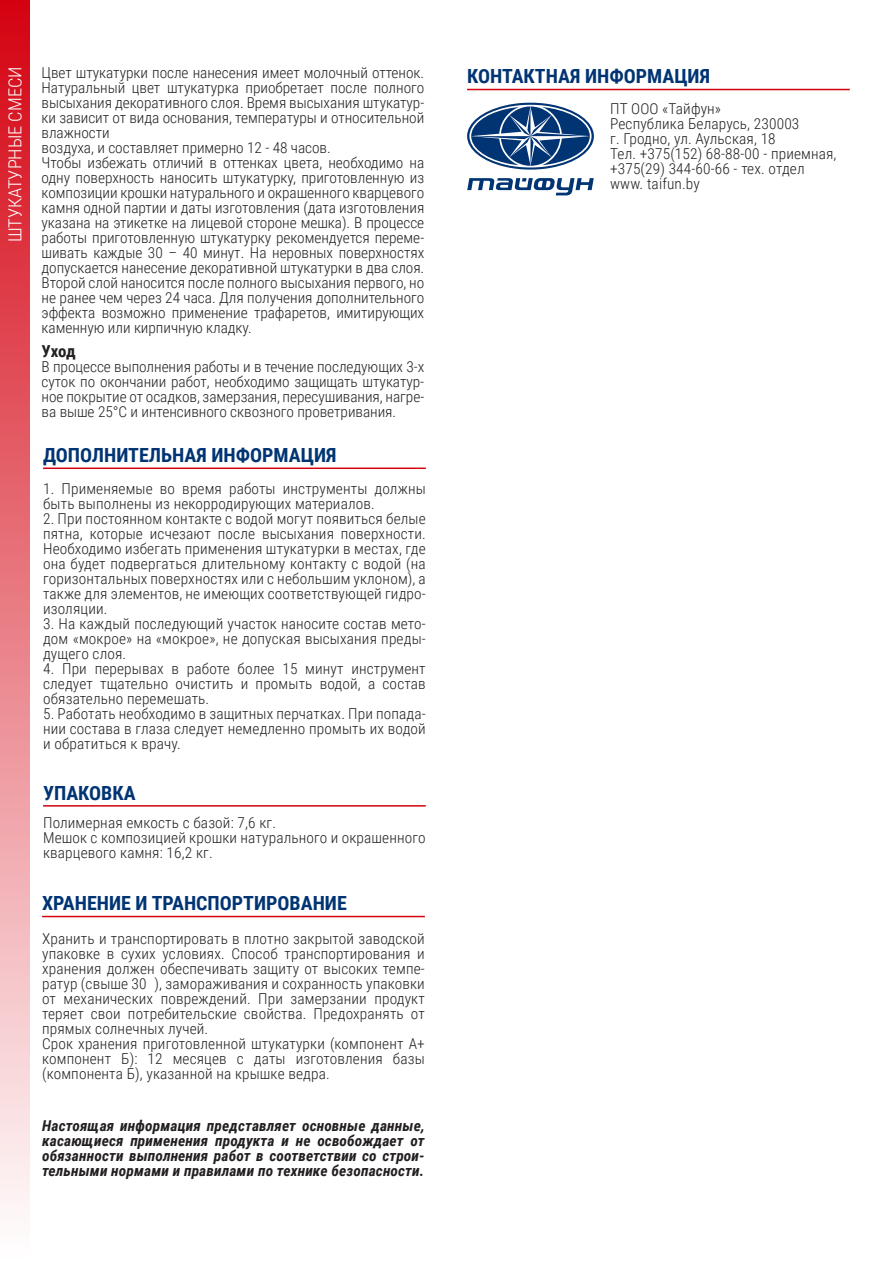
<style>
.page{position:relative;width:893px;height:1263px;background:#fff}
.page>*{position:absolute;margin:0;border:0;box-sizing:border-box;transform-origin:0 0}
.t1{font:700 19.5px "Roboto Condensed";color:#003473}
.t2{font:300 18px "Roboto Condensed";color:#fff}
.t3{font:700 16.5px "Roboto Condensed";color:#231f20}
.t4{font:300 15px/15px "Roboto Condensed";color:#231f20}
.t5{font:italic 700 15px/15px "Roboto Condensed";letter-spacing:.01em;color:#231f20;text-align:justify}
</style>
<div class="page">
<div style="left:0;top:0;width:30px;height:1263px;background:linear-gradient(to bottom,#d40210,#fff)"></div>
<svg style="left:467px;top:178px;width:127px;height:17px"></svg>
<svg style="left:467px;top:103px;width:127px;height:67px"></svg>
<hr style="left:467px;top:89px;width:383px;height:1px;background:#d4000f">
<hr style="left:42px;top:916px;width:383px;height:1px;background:#d4000f">
<hr style="left:43px;top:805px;width:383px;height:2px;background:#d4000f">
<hr style="left:43px;top:467px;width:383px;height:2px;background:#d4000f">
<p class="t4" style="left:42px;top:64px;width:384px">Цвет штукатурки после нанесения имеет молочный оттенок.<br>Натуральный цвет штукатурка приобретает после полного высыхания декоративного слоя. Время высыхания штукатур&shy;ки зависит от вида основания, температуры и относительной влажности<br>воздуха, и составляет примерно 12 - 48 часов.<br>Чтобы избежать отличий в оттенках цвета, необходимо на одну поверхность наносить штукатурку, приготовленную из композиции крошки натурального и окрашенного кварцевого камня одной партии и даты изготовления (дата изготовления указана на этикетке на лицевой стороне мешка). В процессе работы приготовленную штукатурку рекомендуется переме&shy;шивать каждые 30 – 40 минут. На неровных поверхностях допускается нанесение декоративной штукатурки в два слоя.<br>Второй слой наносится после полного высыхания первого, но не ранее чем через 24 часа. Для получения дополнительного эффекта возможно применение трафаретов, имитирующих каменную или кирпичную кладку.</p>
<p class="t3" style="left:42px;top:339px;width:35px">Уход</p>
<p class="t4" style="left:42px;top:358px;width:384px;text-align:justify">В процессе выполнения работы и в течение последующих 3-х суток по окончании работ, необходимо защищать штукатур&shy;ное покрытие от осадков, замерзания, пересушивания, нагре&shy;ва выше 25°С и интенсивного сквозного проветривания.</p>
<p class="t2" style="left:2px;top:242px;width:177px;rotate:-90deg">ШТУКАТУРНЫЕ СМЕСИ</p>
<h1 class="t1" style="left:467px;top:63px;width:244px">КОНТАКТНАЯ ИНФОРМАЦИЯ</h1>
<p class="t4" style="left:610px;top:101px;width:228px">ПТ ООО «Тайфун»<br>Республика Беларусь, 230003<br>г. Гродно, ул. Аульская, 18<br>Тел. +375(152) 68-88-00 - приемная, +375(29) 344-60-66 - тех. отдел www. taifun.by</p>
<h1 class="t1" style="left:43px;top:441px;width:295px">ДОПОЛНИТЕЛЬНАЯ ИНФОРМАЦИЯ</h1>
<p class="t4" style="left:43px;top:480px;width:384px">1. Применяемые во время работы инструменты должны быть выполнены из некорродирующих материалов.</p>
<p class="t4" style="left:43px;top:510px;width:384px;text-align:justify">2. При постоянном контакте с водой могут появиться белые пятна, которые исчезают после высыхания поверхности.<br>Необходимо избегать применения штукатурки в местах, где она будет подвергаться длительному контакту с водой (на горизонтальных поверхностях или с небольшим уклоном), а также для элементов, не имеющих соответствующей гидро&shy;изоляции.</p>
<p class="t4" style="left:43px;top:615px;width:384px;text-align:justify">3. На каждый последующий участок наносите состав мето&shy;дом «мокрое» на «мокрое», не допуская высыхания преды&shy;дущего слоя.</p>
<p class="t4" style="left:43px;top:660px;width:384px;text-align:justify">4. При перерывах в работе более 15 минут инструмент следует тщательно очистить и промыть водой, а состав обязательно перемешать.</p>
<p class="t4" style="left:43px;top:705px;width:384px;text-align:justify">5. Работать необходимо в защитных перчатках. При попада&shy;нии состава в глаза следует немедленно промыть их водой и обратиться к врачу.</p>
<h1 class="t1" style="left:43px;top:779px;width:94px">УПАКОВКА</h1>
<p class="t4" style="left:43px;top:815px;width:384px">Полимерная емкость с базой: 7,6 кг.<br>Мешок с композицией крошки натурального и окрашенного кварцевого камня: 16,2 кг.</p>
<h1 class="t1" style="left:42px;top:890px;width:306px">ХРАНЕНИЕ И ТРАНСПОРТИРОВАНИЕ</h1>
<p class="t4" style="left:42px;top:930px;width:384px">Хранить и транспортировать в плотно закрытой заводской упаковке в сухих условиях. Способ транспортирования и хранения должен обеспечивать защиту от высоких темпе&shy;ратур (свыше 30 ), замораживания и сохранность упаковки от механических повреждений. При замерзании продукт теряет свои потребительские свойства. Предохранять от прямых солнечных лучей.<br>Срок хранения приготовленной штукатурки (компонент А+ компонент Б): 12 месяцев с даты изготовления базы (компонента Б), указанной на крышке ведра.</p>
<p class="t5" style="left:42px;top:1118px;width:384px">Настоящая информация представляет основные данные, касающиеся применения продукта и не освобождает от обязанности выполнения работ в соответствии со строи&shy;тельными нормами и правилами по технике безопасности.</p>
</div>
